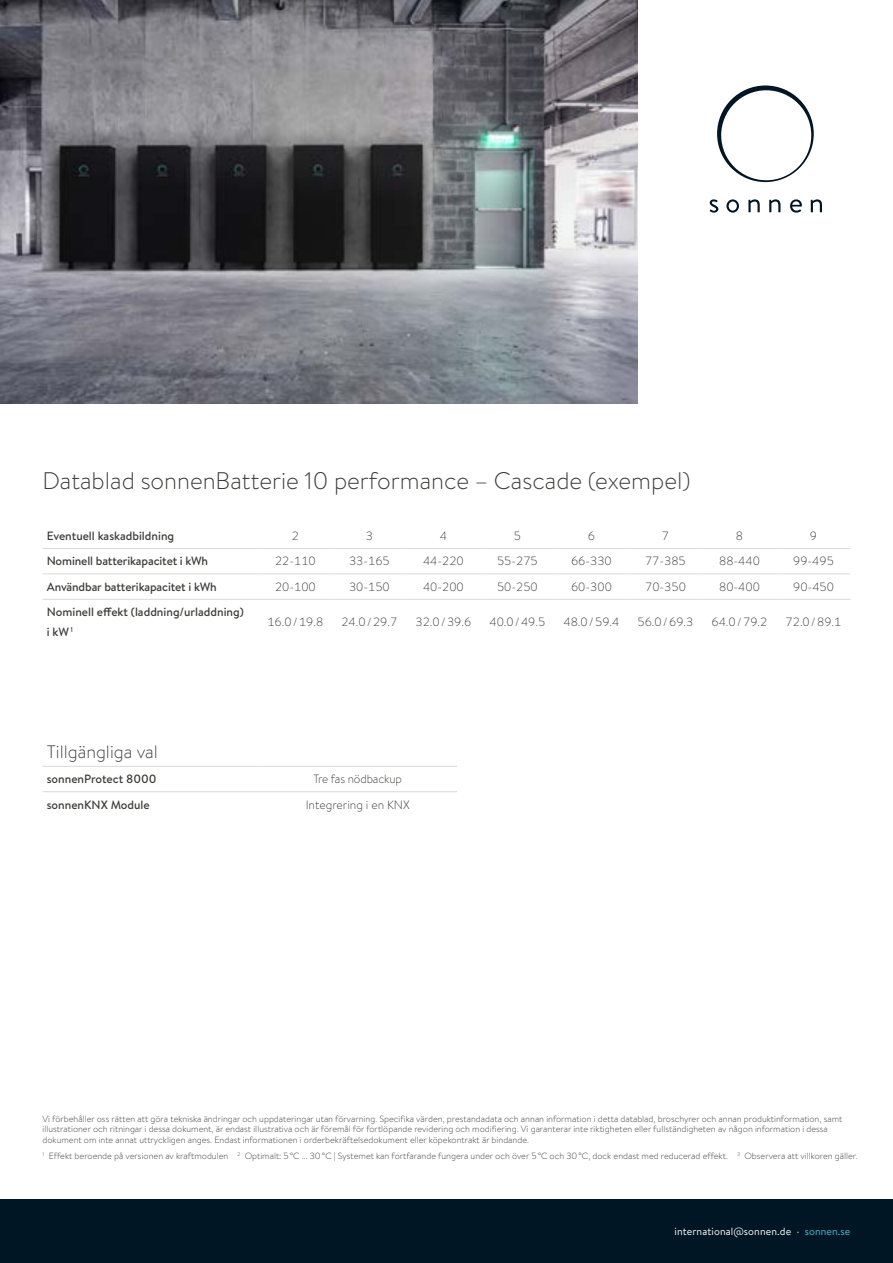
<style>
.page{position:relative;width:893px;height:1263px;background:#fff}
.page>*{position:absolute;margin:0;border:0;box-sizing:border-box;transform-origin:0 0}
.t1{font:300 24px "Brandon Text";color:#3c3c3b}
.t2{font:300 18px "Brandon Text";color:#3c3c3b}
.t3{font:300 12px "Brandon Text";color:#3c3c3b}
.t4{font:500 12px/19.5px "Brandon Text";letter-spacing:-.005em;color:#3c3c3b}
.t5{font:10.5px "Brandon Text";letter-spacing:.01em;color:#fff}
.t6{font:300 9px/10.6px "Brandon Text";color:#3c3c3b}
.s1{color:#49bed8}
</style>
<div class="page">
<svg style="left:710px;top:199px;width:8px;height:14px"></svg>
<svg style="left:726px;top:199px;width:13px;height:14px"></svg>
<svg style="left:748px;top:199px;width:12px;height:13px"></svg>
<svg style="left:769px;top:199px;width:11px;height:13px"></svg>
<svg style="left:790px;top:199px;width:12px;height:14px"></svg>
<svg style="left:811px;top:199px;width:11px;height:13px"></svg>
<svg style="left:717px;top:85px;width:97px;height:97px"></svg>
<img style="left:0;top:0;width:638px;height:404px">
<div style="left:0;top:1199px;width:893px;height:64px;background:#001624"></div>
<hr style="left:43px;top:548px;width:215px;height:1px;background:#dbd9d7">
<hr style="left:43px;top:573px;width:215px;height:1px;background:#dbd9d7">
<hr style="left:258px;top:573px;width:74px;height:1px;background:#dbd9d7">
<hr style="left:332px;top:573px;width:74px;height:1px;background:#dbd9d7">
<hr style="left:406px;top:573px;width:74px;height:1px;background:#dbd9d7">
<hr style="left:480px;top:573px;width:74px;height:1px;background:#dbd9d7">
<hr style="left:554px;top:573px;width:74px;height:1px;background:#dbd9d7">
<hr style="left:628px;top:573px;width:74px;height:1px;background:#dbd9d7">
<hr style="left:702px;top:573px;width:74px;height:1px;background:#dbd9d7">
<hr style="left:776px;top:573px;width:74px;height:1px;background:#dbd9d7">
<hr style="left:258px;top:599px;width:74px;height:1px;background:#dbd9d7">
<hr style="left:332px;top:599px;width:74px;height:1px;background:#dbd9d7">
<hr style="left:43px;top:599px;width:215px;height:1px;background:#dbd9d7">
<hr style="left:258px;top:548px;width:74px;height:1px;background:#dbd9d7">
<hr style="left:332px;top:548px;width:74px;height:1px;background:#dbd9d7">
<hr style="left:406px;top:548px;width:74px;height:1px;background:#dbd9d7">
<hr style="left:480px;top:548px;width:74px;height:1px;background:#dbd9d7">
<hr style="left:554px;top:548px;width:74px;height:1px;background:#dbd9d7">
<hr style="left:628px;top:548px;width:74px;height:1px;background:#dbd9d7">
<hr style="left:702px;top:548px;width:74px;height:1px;background:#dbd9d7">
<hr style="left:776px;top:548px;width:74px;height:1px;background:#dbd9d7">
<hr style="left:406px;top:599px;width:74px;height:1px;background:#dbd9d7">
<hr style="left:480px;top:599px;width:74px;height:1px;background:#dbd9d7">
<hr style="left:554px;top:599px;width:74px;height:1px;background:#dbd9d7">
<hr style="left:628px;top:599px;width:74px;height:1px;background:#dbd9d7">
<hr style="left:702px;top:599px;width:74px;height:1px;background:#dbd9d7">
<hr style="left:776px;top:599px;width:74px;height:1px;background:#dbd9d7">
<hr style="left:43px;top:766px;width:215px;height:1px;background:#dbd9d7">
<hr style="left:258px;top:766px;width:199px;height:1px;background:#dbd9d7">
<hr style="left:43px;top:791px;width:215px;height:1px;background:#dbd9d7">
<hr style="left:258px;top:791px;width:199px;height:1px;background:#dbd9d7">
<h1 class="t1" style="left:43px;top:464px;width:649px">Datablad sonnenBatterie 10 performance – Cascade (exempel)</h1>
<h3 class="t4" style="left:47px;top:526px;width:129px">Eventuell kaskadbildning</h3>
<h3 class="t3" style="left:292px;top:528px;width:9px">2</h3>
<h3 class="t3" style="left:366px;top:528px;width:9px">3</h3>
<h3 class="t3" style="left:440px;top:528px;width:9px">4</h3>
<h3 class="t3" style="left:514px;top:528px;width:9px">5</h3>
<h3 class="t3" style="left:588px;top:528px;width:9px">6</h3>
<h3 class="t3" style="left:662px;top:528px;width:9px">7</h3>
<h3 class="t3" style="left:736px;top:528px;width:9px">8</h3>
<h3 class="t3" style="left:810px;top:528px;width:9px">9</h3>
<h3 class="t4" style="left:47px;top:551px;width:163px">Nominell batterikapacitet i kWh</h3>
<h3 class="t3" style="left:275px;top:553px;width:42px">22-110</h3>
<h3 class="t3" style="left:349px;top:553px;width:42px">33-165</h3>
<h3 class="t3" style="left:423px;top:553px;width:42px">44-220</h3>
<h3 class="t3" style="left:497px;top:553px;width:42px">55-275</h3>
<h3 class="t3" style="left:571px;top:553px;width:42px">66-330</h3>
<h3 class="t3" style="left:645px;top:553px;width:42px">77-385</h3>
<h3 class="t3" style="left:719px;top:553px;width:42px">88-440</h3>
<h3 class="t3" style="left:793px;top:553px;width:42px">99-495</h3>
<h3 class="t4" style="left:47px;top:577px;width:171px">Användbar batterikapacitet i kWh</h3>
<h3 class="t3" style="left:275px;top:578px;width:42px">20-100</h3>
<h3 class="t3" style="left:349px;top:578px;width:42px">30-150</h3>
<h3 class="t3" style="left:423px;top:578px;width:42px">40-200</h3>
<h3 class="t3" style="left:497px;top:578px;width:42px">50-250</h3>
<h3 class="t3" style="left:571px;top:578px;width:42px">60-300</h3>
<h3 class="t3" style="left:645px;top:578px;width:42px">70-350</h3>
<h3 class="t3" style="left:719px;top:578px;width:42px">80-400</h3>
<h3 class="t3" style="left:793px;top:578px;width:42px">90-450</h3>
<h3 class="t4" style="left:47px;top:602px;width:198px">Nominell effekt (laddning/urladdning) i kW<sup>1</sup></h3>
<h3 class="t3" style="left:267px;top:614px;width:57px">16.0/19.8</h3>
<h3 class="t3" style="left:341px;top:614px;width:57px">24.0/29.7</h3>
<h3 class="t3" style="left:415px;top:614px;width:57px">32.0/39.6</h3>
<h3 class="t3" style="left:489px;top:614px;width:57px">40.0/49.5</h3>
<h3 class="t3" style="left:563px;top:614px;width:57px">48.0/59.4</h3>
<h3 class="t3" style="left:637px;top:614px;width:57px">56.0/69.3</h3>
<h3 class="t3" style="left:712px;top:614px;width:57px">64.0/79.2</h3>
<h3 class="t3" style="left:786px;top:614px;width:57px">72.0/89.1</h3>
<h2 class="t2" style="left:47px;top:739px;width:113px">Tillgängliga val</h2>
<h3 class="t4" style="left:47px;top:769px;width:111px">sonnenProtect 8000</h3>
<h3 class="t3" style="left:313px;top:771px;width:90px">Tre fas nödbackup</h3>
<h3 class="t4" style="left:47px;top:794px;width:105px">sonnenKNX Module</h3>
<h3 class="t3" style="left:306px;top:796px;width:106px">Integrering i en KNX</h3>
<p class="t6" style="left:43px;top:1113px;width:801px">Vi förbehåller oss rätten att göra tekniska ändringar och uppdateringar utan förvarning. Specifika värden, prestandadata och annan information i detta datablad, broschyrer och annan produktinformation, samt illustrationer och ritningar i dessa dokument, är endast illustrativa och är föremål för fortlöpande revidering och modifiering. Vi garanterar inte riktigheten eller fullständigheten av någon information i dessa dokument om inte annat uttryckligen anges. Endast informationen i orderbekräftelsedokument eller köpekontrakt är bindande.</p>
<p class="t6" style="left:43px;top:1150px;width:817px"><sup>1</sup> Effekt beroende på versionen av kraftmodulen <sup>2</sup> Optimalt: 5°C ... 30°C | Systemet kan fortfarande fungera under och över 5°C och 30°C, dock endast med reducerad effekt. <sup>3</sup> Observera att villkoren gäller.</p>
<p class="t5" style="left:674px;top:1224px;width:177px">international@sonnen.de · <span class="s1">sonnen.se</span></p>
</div>
